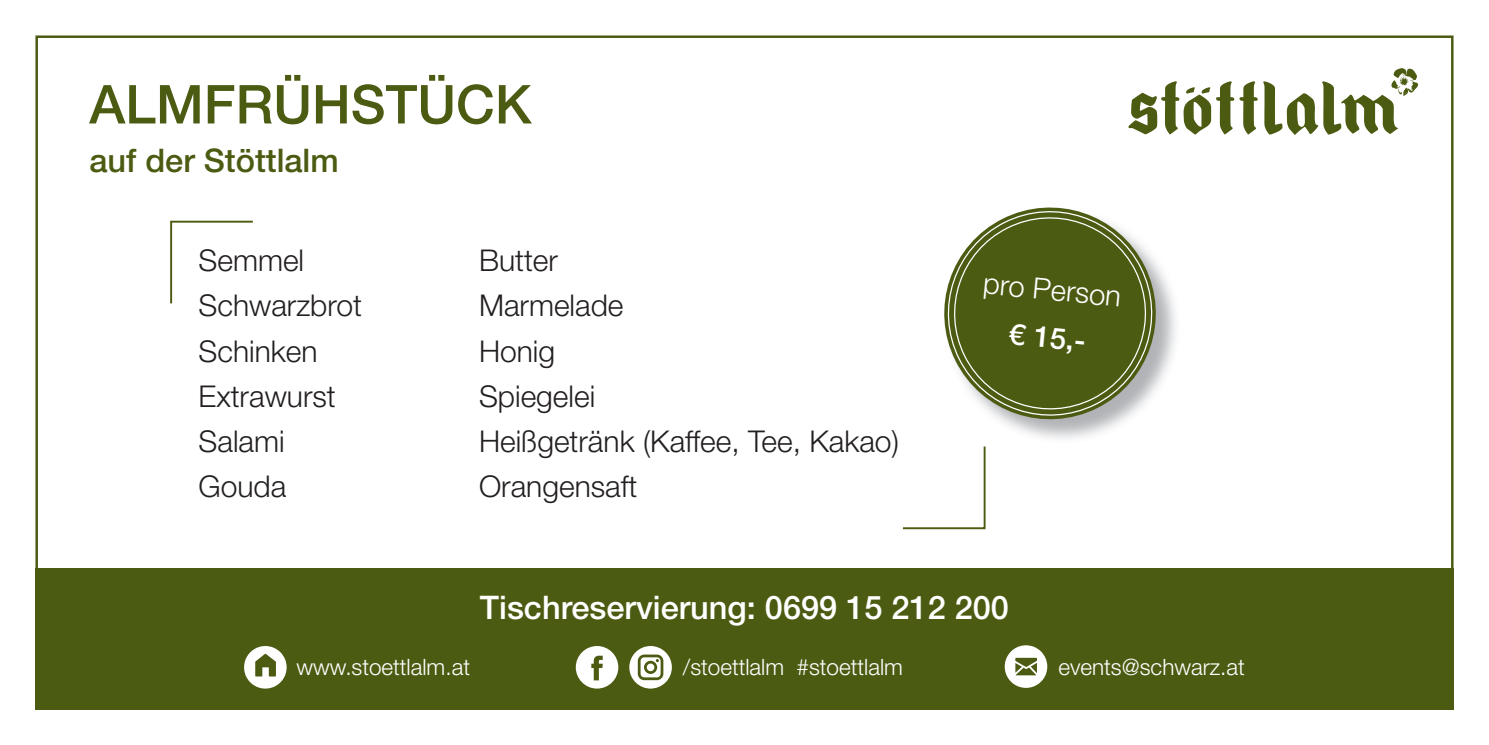
<style>
.page{position:relative;width:1489px;height:745px;background:#fff}
.page>*{position:absolute;margin:0;border:0;box-sizing:border-box;transform-origin:0 0}
.t1{font:500 53.75px "Helvetica Neue LT Std";color:#4b5c12}
.t2{font:500 32.5px "Helvetica Neue LT Std";color:#fff}
.t3{font:500 32.5px "Helvetica Neue LT Std";color:#4b5c12}
.t4{font:300 30px/45px "Helvetica Neue LT Std";color:#231f20}
.t5{font:300 29.25px "Helvetica Neue LT Std";color:#fff}
.t6{font:500 29.25px "Helvetica Neue LT Std";color:#fff}
.t7{font:300 22.5px "Helvetica Neue LT Std";color:#fff}
</style>
<div class="page">
<svg style="left:170px;top:220px;width:83px;height:84px"></svg>
<svg style="left:902px;top:446px;width:84px;height:84px"></svg>
<div style="left:35px;top:567px;width:1418px;height:142px;background:#4b5c12"></div>
<svg style="left:1010px;top:273px;width:159px;height:159px"></svg>
<svg style="left:998px;top:261px;width:167px;height:168px"></svg>
<svg style="left:944px;top:207px;width:214px;height:215px"></svg>
<svg style="left:1004px;top:645px;width:43px;height:42px"></svg>
<svg style="left:575px;top:646px;width:43px;height:42px"></svg>
<svg style="left:244px;top:646px;width:42px;height:42px"></svg>
<svg style="left:629px;top:646px;width:42px;height:42px"></svg>
<svg style="left:1128px;top:81px;width:129px;height:53px"></svg>
<svg style="left:1263px;top:68px;width:154px;height:67px"></svg>
<h1 class="t1" style="left:89px;top:72px;width:443px">ALMFRÜHSTÜCK</h1>
<p class="t3" style="left:89px;top:141px;width:251px">auf der Stöttlalm</p>
<p class="t4" style="left:198px;top:237px;width:165px">Semmel<br>Schwarzbrot<br>Schinken<br>Extrawurst<br>Salami<br>Gouda</p>
<p class="t4" style="left:479px;top:237px;width:421px">Butter<br>Marmelade<br>Honig<br>Spiegelei<br>Heißgetränk (Kaffee, Tee, Kakao)<br>Orangensaft</p>
<p class="t5" style="left:985px;top:264px;width:140px;rotate:6deg">pro Person</p>
<p class="t6" style="left:1011px;top:315px;width:78px;rotate:6deg">€ 15,-</p>
<p class="t2" style="left:480px;top:587px;width:530px">Tischreservierung: 0699 15 212 200</p>
<p class="t7" style="left:296px;top:652px;width:175px">www.stoettlalm.at</p>
<p class="t7" style="left:682px;top:652px;width:221px">/stoettlalm #stoettlalm</p>
<p class="t7" style="left:1058px;top:652px;width:188px">events@schwarz.at</p>
</div>
